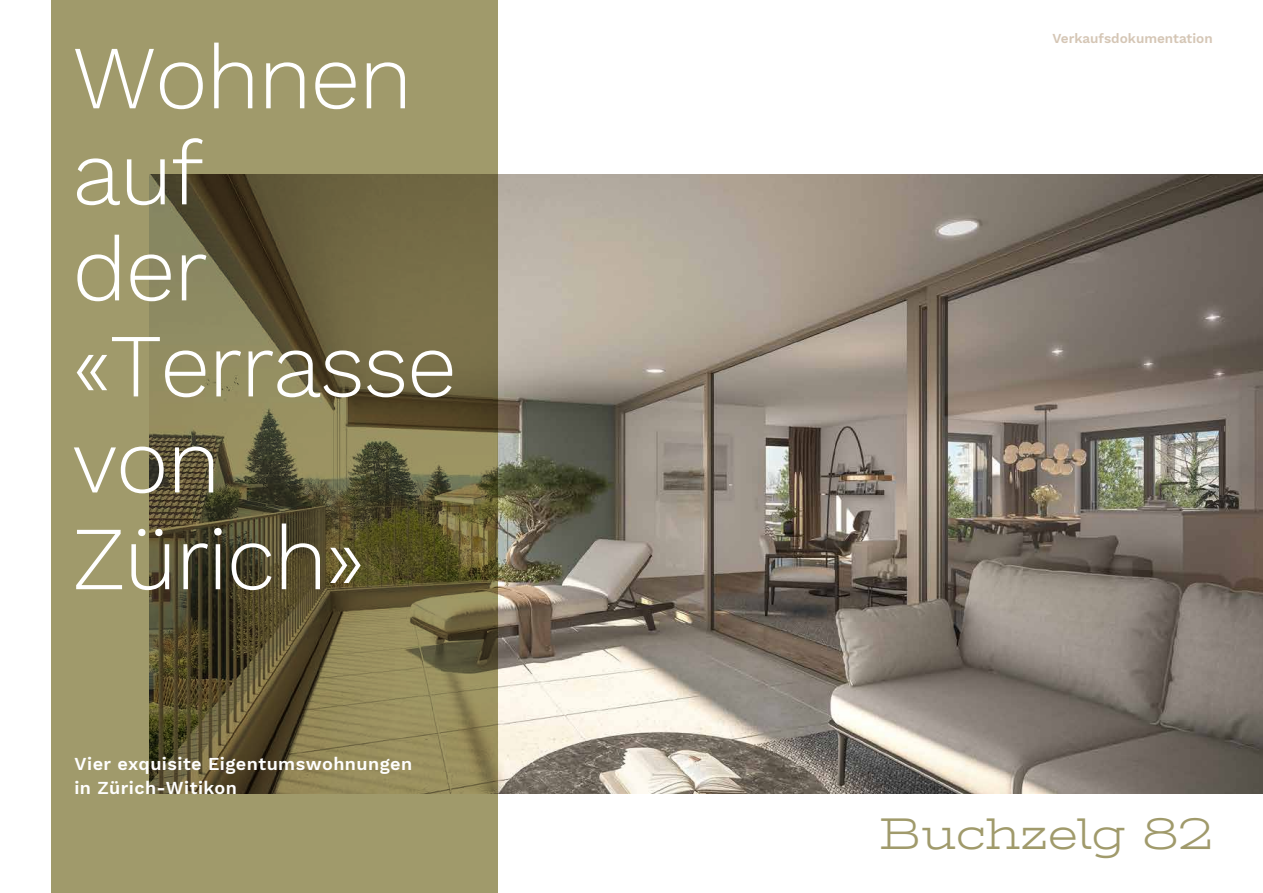
<style>
.page{position:relative;width:1263px;height:893px;background:#fff}
.page>*{position:absolute;margin:0;border:0;box-sizing:border-box;transform-origin:0 0}
.t1{font:300 90px/96.1px "Work Sans";letter-spacing:-.02em;color:#fff}
.t2{font:45.6px "Stint Ultra Expanded";color:#a09a6b}
.t3{font:600 18px/24px "Work Sans";letter-spacing:.025em;color:#fff}
.t4{font:600 13.5px "Work Sans";color:#d5c6b5}
</style>
<div class="page">
<img style="left:497px;top:174px;width:766px;height:619px">
<svg style="left:51px;top:0;width:446px;height:893px;background:#837c53"></svg>
<h1 class="t1" style="left:72px;top:33px;width:386px">Wohnen auf<br>der «Terrasse von<br>Zürich»</h1>
<p class="t3" style="left:74px;top:753px;width:339px">Vier exquisite Eigentumswohnungen in Zürich-Witikon</p>
<p class="t4" style="left:1052px;top:30px;width:162px">Verkaufsdokumentation</p>
<h2 class="t2" style="left:879px;top:807px;width:335px">Buchzelg 82</h2>
</div>
